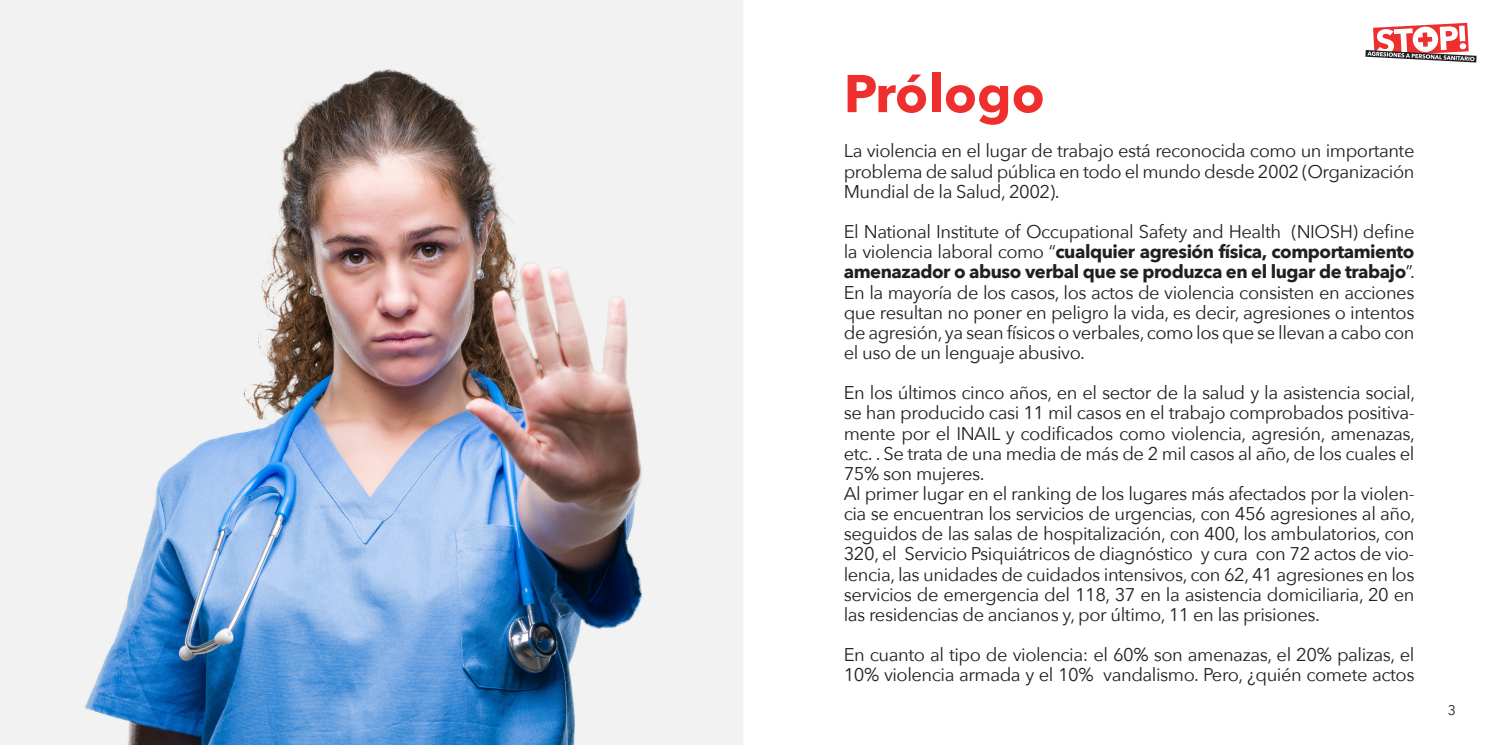
<style>
.page{position:relative;width:1489px;height:745px;background:#fff}
.page>*{position:absolute;margin:0;border:0;box-sizing:border-box;transform-origin:0 0}
.t1{font:700 52.5px "Avenir Next";color:#ee2f2d}
.t2{font:18.38px/20.1px "Avenir Next";letter-spacing:-.025em;color:#231f20;text-align:justify}
.t3{font:14px "Avenir Next";color:#231f20}
.s1{font-weight:700}
</style>
<div class="page">
<svg style="left:1365px;top:23px;width:111px;height:39px"></svg>
<img style="left:0;top:0;width:743px;height:744px">
<p class="t1" style="left:843px;top:48px;width:202px">Prólogo</p>
<p class="t2" style="left:843px;top:140px;width:572px">La violencia en el lugar de trabajo está reconocida como un importante problema de salud pública en todo el mundo desde 2002 (Organización Mundial de la Salud, 2002).</p>
<p class="t2" style="left:843px;top:221px;width:573px">El National Institute of Occupational Safety and Health (NIOSH) define la violencia laboral como “<span class="s1">cualquier agresión física, comportamiento amenazador o abuso verbal que se produzca en el lugar de trabajo</span>”.<br>En la mayoría de los casos, los actos de violencia consisten en acciones que resultan no poner en peligro la vida, es decir, agresiones o intentos de agresión, ya sean físicos o verbales, como los que se llevan a cabo con el uso de un lenguaje abusivo.</p>
<p class="t2" style="left:843px;top:382px;width:573px">En los últimos cinco años, en el sector de la salud y la asistencia social, se han producido casi 11 mil casos en el trabajo comprobados positiva&shy;mente por el INAIL y codificados como violencia, agresión, amenazas, etc. . Se trata de una media de más de 2 mil casos al año, de los cuales el 75% son mujeres.</p>
<p class="t2" style="left:843px;top:482px;width:573px">Al primer lugar en el ranking de los lugares más afectados por la violen&shy;cia se encuentran los servicios de urgencias, con 456 agresiones al año, seguidos de las salas de hospitalización, con 400, los ambulatorios, con 320, el Servicio Psiquiátricos de diagnóstico y cura con 72 actos de vio&shy;lencia, las unidades de cuidados intensivos, con 62, 41 agresiones en los servicios de emergencia del 118, 37 en la asistencia domiciliaria, 20 en las residencias de ancianos y, por último, 11 en las prisiones.</p>
<p class="t2" style="left:843px;top:643px;width:572px">En cuanto al tipo de violencia: el 60% son amenazas, el 20% palizas, el<br>10% violencia armada y el 10% vandalismo. Pero, ¿quién comete actos</p>
<p class="t3" style="left:1447px;top:697px;width:10px">3</p>
</div>
